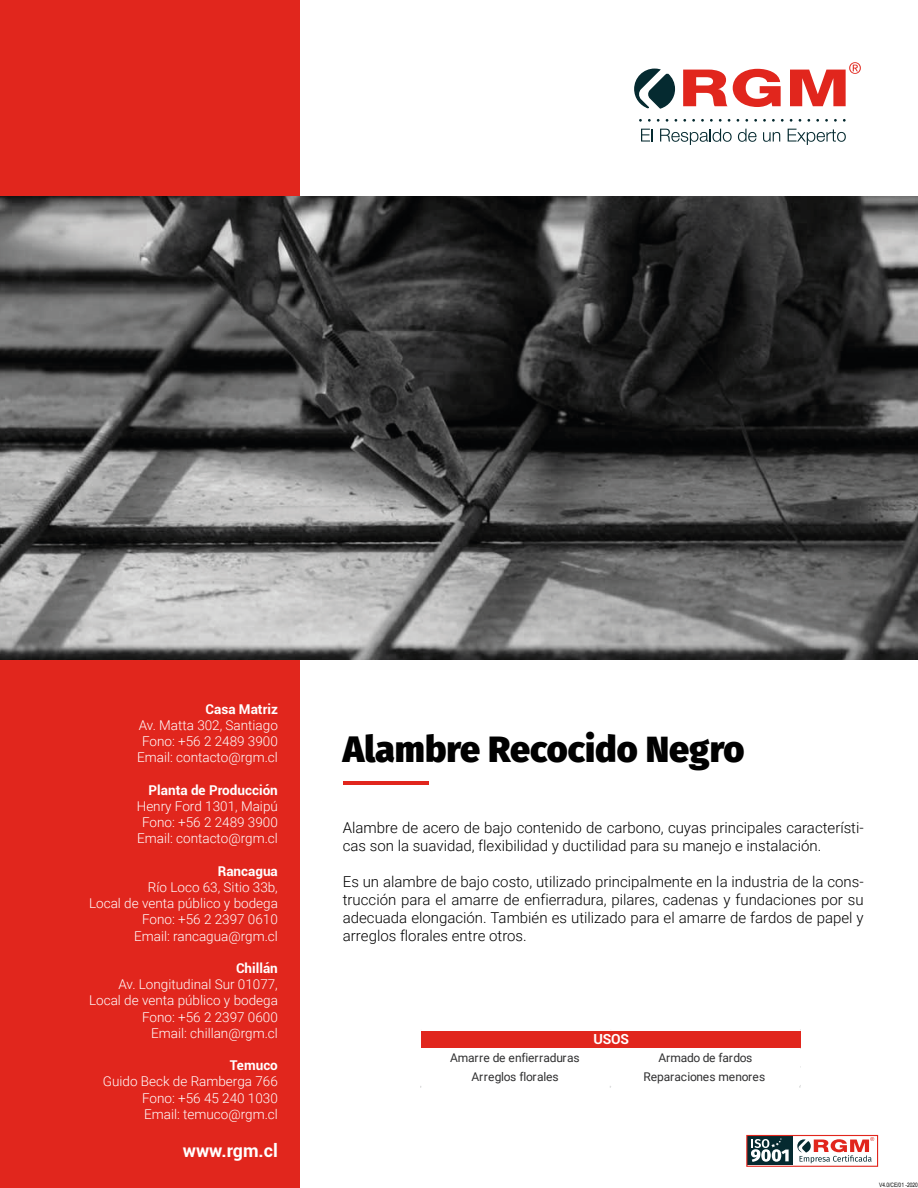
<style>
.page{position:relative;width:918px;height:1188px;background:#fff}
.page>*{position:absolute;margin:0;border:0;box-sizing:border-box;transform-origin:0 0}
.t1{font:900 36px "Fira Sans";color:#010101}
.t2{font:700 18px "Roboto";color:#fff}
.t3{font:300 15px/18px "Roboto";color:#010101}
.t4{font:700 13.95px "Roboto";color:#fff}
.t5{font:300 13.5px/16.2px "Roboto";color:#fff;text-align:center}
.t6{font:700 13.5px "Roboto";color:#fff}
.t7{font:12px "Roboto";letter-spacing:-.015em;color:#303031}
.t8{font:6px "Arial Narrow";color:#010101}
</style>
<div class="page">
<div style="left:0;top:0;width:300px;height:1188px;background:#e1261d"></div>
<img style="left:0;top:196px;width:918px;height:463px">
<hr style="left:343px;top:781px;width:85px;height:4px;background:#e1261d">
<div style="left:422px;top:1031px;width:379px;height:18px;background:#e1261d"></div>
<div style="left:422px;top:1048px;width:379px;height:38px;background:#fff"></div>
<svg style="left:634px;top:68px;width:42px;height:41px"></svg>
<svg style="left:683px;top:69px;width:98px;height:38px"></svg>
<svg style="left:790px;top:62px;width:71px;height:44px"></svg>
<svg style="left:641px;top:129px;width:12px;height:13px"></svg>
<svg style="left:660px;top:129px;width:72px;height:16px"></svg>
<svg style="left:738px;top:129px;width:19px;height:13px"></svg>
<svg style="left:763px;top:132px;width:17px;height:10px"></svg>
<svg style="left:788px;top:129px;width:58px;height:16px"></svg>
<div style="left:748px;top:1136px;width:45px;height:29px;background:#052a30"></div>
<svg style="left:797px;top:1137px;width:77px;height:26px"></svg>
<div style="left:746px;top:1135px;width:132px;height:32px;border:1px solid #e1261d"></div>
<svg style="left:751px;top:1138px;width:38px;height:24px"></svg>
<p class="t6" style="left:206px;top:699px;width:74px">Casa Matriz</p>
<p class="t5" style="left:137px;top:717px;width:142px">Av. Matta 302, Santiago<br>Fono: +56 2 2489 3900<br>Email: contacto@rgm.cl</p>
<p class="t6" style="left:149px;top:780px;width:131px">Planta de Producción</p>
<p class="t5" style="left:137px;top:798px;width:143px">Henry Ford 1301, Maipú<br>Fono: +56 2 2489 3900<br>Email: contacto@rgm.cl</p>
<p class="t6" style="left:218px;top:861px;width:62px">Rancagua</p>
<p class="t5" style="left:89px;top:879px;width:190px;text-align:right">Río Loco 63, Sitio 33b,<br>Local de venta público y bodega<br>Fono: +56 2 2397 0610<br>Email: rancagua@rgm.cl</p>
<p class="t6" style="left:236px;top:959px;width:43px">Chillán</p>
<p class="t5" style="left:89px;top:976px;width:190px;text-align:right">Av. Longitudinal Sur 01077,<br>Local de venta público y bodega<br>Fono: +56 2 2397 0600<br>Email: chillan@rgm.cl</p>
<p class="t6" style="left:230px;top:1056px;width:50px">Temuco</p>
<p class="t5" style="left:142px;top:1073px;width:137px;text-align:justify;text-indent:-39px">Guido Beck de Ramberga 766<br>Fono: +56 45 240 1030<br>Email: temuco@rgm.cl</p>
<p class="t2" style="left:183px;top:1137px;width:97px">www.rgm.cl</p>
<h1 class="t1" style="left:343px;top:717px;width:403px">Alambre Recocido Negro</h1>
<p class="t3" style="left:343px;top:818px;width:522px">Alambre de acero de bajo contenido de carbono, cuyas principales característi&shy;cas son la suavidad, flexibilidad y ductilidad para su manejo e instalación.</p>
<p class="t3" style="left:343px;top:872px;width:522px;text-align:justify">Es un alambre de bajo costo, utilizado principalmente en la industria de la cons&shy;trucción para el amarre de enfierradura, pilares, cadenas y fundaciones por su adecuada elongación. También es utilizado para el amarre de fardos de papel y arreglos florales entre otros.</p>
<p class="t4" style="left:594px;top:1029px;width:37px">USOS</p>
<p class="t7" style="left:450px;top:1050px;width:131px">Amarre de enfierraduras</p>
<p class="t7" style="left:658px;top:1050px;width:96px">Armado de fardos</p>
<p class="t7" style="left:472px;top:1068px;width:89px">Arreglos florales</p>
<p class="t7" style="left:644px;top:1068px;width:123px">Reparaciones menores</p>
<p class="t8" style="left:879px;top:1181px;width:40px">V4.0/CE/01 -2020</p>
</div>
